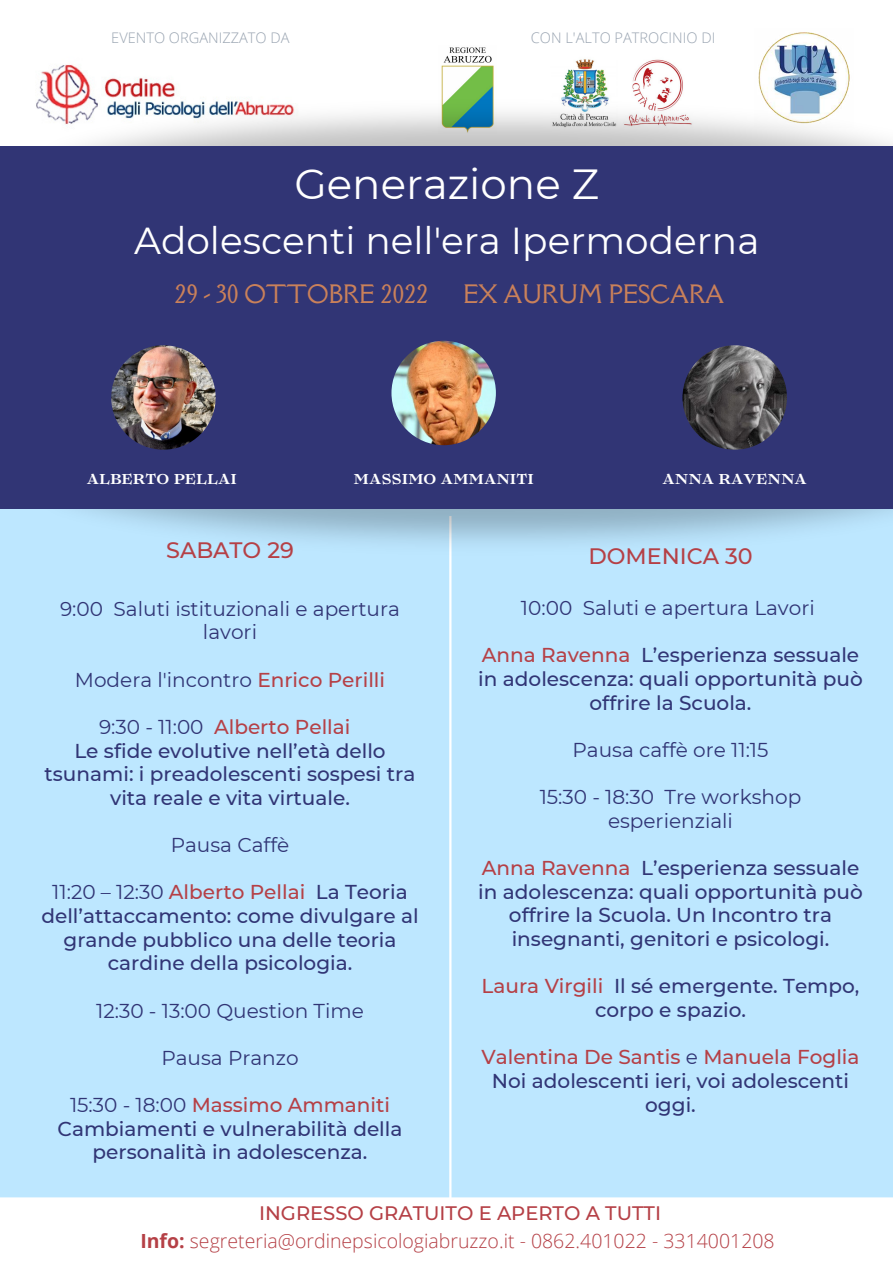
<style>
.page{position:relative;width:893px;height:1263px;background:#bde7ff}
.page>*{position:absolute;margin:0;border:0;box-sizing:border-box;transform-origin:0 0}
.t1{font:42px "Montserrat";color:#fff}
.t2{font:37.5px "Montserrat";color:#fff}
.t3{font:23.25px "Della Respira";color:#ca815a}
.t4{font:500 22.27px "Montserrat";color:#b54046}
.t5{font:500 20.02px/23.6px "Montserrat";color:#313575;text-align:center}
.t6{font:20.02px/23.6px "Montserrat";color:#313575;text-align:center}
.t7{font:300 19.5px "Open Sans";color:#b54046}
.t8{font:500 19.5px "Montserrat";color:#b54046}
.t9{font:300 14.62px "Open Sans";color:#99a4b1}
.t10{font:700 14.25px "Lovelace Text";color:#fff}
.s1{font-weight:500;color:#b54046}
.s2{font-weight:400}
.s3{color:#b54046}
.s4{font-weight:700}
</style>
<div class="page">
<div style="left:0;top:0;width:893px;height:153px;background:#fff"></div>
<img style="left:449px;top:47px;width:37px;height:5px">
<img style="left:766px;top:32px;width:76px;height:20px">
<hr style="left:449px;top:516px;width:2px;height:747px;background:#fff">
<img style="left:85px;top:509px;width:808px;height:94px">
<img style="left:36px;top:52px;width:857px;height:94px">
<div style="left:0;top:146px;width:893px;height:363px;background:#313575"></div>
<img style="left:111px;top:345px;width:105px;height:105px;border-radius:50%">
<img style="left:391px;top:341px;width:105px;height:104px;border-radius:50%">
<img style="left:682px;top:345px;width:105px;height:105px;border-radius:50%">
<div style="left:0;top:1197px;width:893px;height:66px;background:#fff"></div>
<p class="t9" style="left:111px;top:27px;width:180px">EVENTO ORGANIZZATO DA</p>
<p class="t9" style="left:531px;top:27px;width:186px">CON L'ALTO PATROCINIO DI</p>
<h1 class="t1" style="left:294px;top:156px;width:306px">Generazione Z</h1>
<h2 class="t2" style="left:134px;top:214px;width:627px">Adolescenti nell'era Ipermoderna</h2>
<p class="t3" style="left:174px;top:278px;width:256px">29 - 30 OTTOBRE 2022</p>
<p class="t3" style="left:463px;top:278px;width:262px">EX AURUM PESCARA</p>
<p class="t10" style="left:87px;top:468px;width:151px">ALBERTO PELLAI</p>
<p class="t10" style="left:354px;top:468px;width:182px">MASSIMO AMMANITI</p>
<p class="t10" style="left:662px;top:468px;width:146px">ANNA RAVENNA</p>
<p class="t4" style="left:166px;top:535px;width:129px">SABATO 29</p>
<p class="t6" style="left:60px;top:596px;width:341px">9:00 Saluti istituzionali e apertura lavori</p>
<p class="t6" style="left:75px;top:667px;width:312px">Modera l'incontro <span class="s1">Enrico Perilli</span></p>
<p class="t5" style="left:45px;top:714px;width:372px"><span class="s2">9:30 - 11:00</span> <span class="s3">Alberto Pellai<br></span>Le sfide evolutive nell’età dello tsunami: i preadolescenti sospesi tra vita reale e vita virtuale.</p>
<p class="t6" style="left:171px;top:832px;width:120px">Pausa Caffè</p>
<p class="t5" style="left:41px;top:880px;width:379px"><span class="s2">11:20 – 12:30</span> <span class="s3">Alberto Pellai</span> La Teoria dell’attaccamento: come divulgare al grande pubblico una delle teoria cardine della psicologia.</p>
<p class="t6" style="left:96px;top:998px;width:269px">12:30 - 13:00 Question Time</p>
<p class="t6" style="left:161px;top:1045px;width:139px">Pausa Pranzo</p>
<p class="t5" style="left:58px;top:1092px;width:346px"><span class="s2">15:30 - 18:00</span> <span class="s3">Massimo Ammaniti<br></span>Cambiamenti e vulnerabilità della personalità in adolescenza.</p>
<p class="t4" style="left:588px;top:541px;width:166px">DOMENICA 30</p>
<p class="t6" style="left:521px;top:595px;width:295px">10:00 Saluti e apertura Lavori</p>
<p class="t5" style="left:478px;top:643px;width:386px"><span class="s3">Anna Ravenna</span> L’esperienza sessuale in adolescenza: quali opportunità può offrire la Scuola.</p>
<p class="t6" style="left:572px;top:737px;width:197px">Pausa caffè ore 11:15</p>
<p class="t6" style="left:539px;top:784px;width:263px">15:30 - 18:30 Tre workshop esperienziali</p>
<p class="t5" style="left:478px;top:855px;width:386px"><span class="s3">Anna Ravenna</span> L’esperienza sessuale in adolescenza: quali opportunità può offrire la Scuola. Un Incontro tra insegnanti, genitori e psicologi.</p>
<p class="t5" style="left:481px;top:973px;width:379px"><span class="s3">Laura Virgili</span> Il sé emergente. Tempo, corpo e spazio.</p>
<p class="t5" style="left:481px;top:1044px;width:379px"><span class="s3">Valentina De Santis</span> <span class="s2">e</span> <span class="s3">Manuela Foglia<br></span>Noi adolescenti ieri, voi adolescenti oggi.</p>
<p class="t8" style="left:259px;top:1200px;width:403px">INGRESSO GRATUITO E APERTO A TUTTI</p>
<p class="t7" style="left:140px;top:1227px;width:636px"><span class="s4">Info:</span> segreteria@ordinepsicologiabruzzo.it - 0862.401022 - 3314001208</p>
</div>
